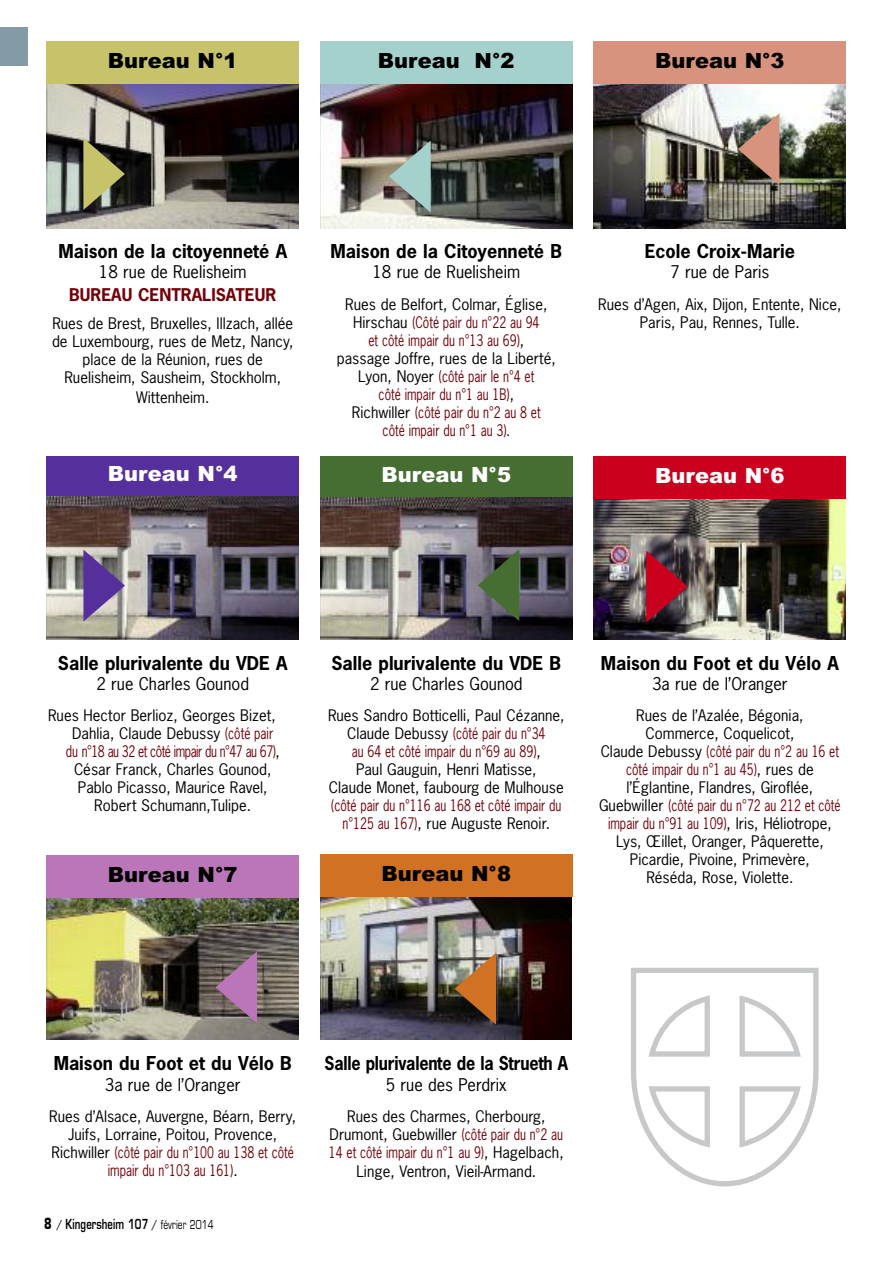
<style>
.page{position:relative;width:893px;height:1263px;background:#fff}
.page>*{position:absolute;margin:0;border:0;box-sizing:border-box;transform-origin:0 0}
.t1{font:900 21px "Arial";color:#000}
.t2{font:900 21px "Arial";color:#fff}
.t3{font:700 18px "News Gothic";color:#000}
.t4{font:700 18px "News Gothic";color:#000;scale:.9 1}
.t5{font:16.5px "News Gothic";color:#000}
.t6{font:700 16.5px "News Gothic";color:#720008}
.t7{font:15px/18px "News Gothic";color:#000;text-align:center}
.t8{font:15px/18px "News Gothic";color:#720008;text-align:center;scale:.8 1}
.t9{font:15px "News Gothic";letter-spacing:-.04em;color:#720008;scale:.8 1}
.t10{font:600 13.5px "Eurostile";letter-spacing:.015em;color:#000;scale:.7 1}
.s1{color:#000}
.s2{color:#720008}
.s3{font-weight:700;font-size:15px}
.s4{font-weight:400;font-size:12px}
</style>
<div class="page">
<svg style="left:631px;top:967px;width:188px;height:219px"></svg>
<img style="left:47px;top:84px;width:252px;height:144px">
<div style="left:47px;top:42px;width:252px;height:42px;background:#c7c36b"></div>
<img style="left:320px;top:84px;width:252px;height:144px">
<div style="left:320px;top:42px;width:252px;height:42px;background:#a5d1cd"></div>
<img style="left:594px;top:84px;width:252px;height:144px">
<div style="left:594px;top:42px;width:252px;height:42px;background:#d7937e"></div>
<img style="left:47px;top:495px;width:252px;height:144px">
<div style="left:47px;top:456px;width:252px;height:39px;background:#552f9c"></div>
<img style="left:320px;top:497px;width:252px;height:142px">
<div style="left:320px;top:456px;width:252px;height:41px;background:#476e32"></div>
<img style="left:594px;top:498px;width:252px;height:141px">
<div style="left:594px;top:456px;width:252px;height:42px;background:#ca001e"></div>
<img style="left:47px;top:898px;width:252px;height:141px">
<div style="left:47px;top:855px;width:252px;height:43px;background:#bb75b9"></div>
<img style="left:320px;top:897px;width:252px;height:142px">
<div style="left:320px;top:854px;width:252px;height:43px;background:#d07123"></div>
<div style="left:0;top:27px;width:28px;height:38px;background:#849ba5"></div>
<svg style="left:83px;top:138px;width:42px;height:72px;background:#3b3c3b"></svg>
<svg style="left:389px;top:141px;width:42px;height:72px;background:#756e65"></svg>
<svg style="left:738px;top:113px;width:41px;height:72px;background:#4b5044"></svg>
<svg style="left:84px;top:550px;width:41px;height:72px;background:#a7a69f"></svg>
<svg style="left:478px;top:549px;width:41px;height:72px;background:#5c5967"></svg>
<svg style="left:646px;top:550px;width:42px;height:72px;background:#3f3a42"></svg>
<svg style="left:215px;top:951px;width:42px;height:72px;background:#71675f"></svg>
<svg style="left:455px;top:953px;width:41px;height:72px;background:#52534a"></svg>
<h1 class="t1" style="left:108px;top:49px;width:131px">Bureau N°1</h1>
<h1 class="t1" style="left:378px;top:49px;width:138px">Bureau N°2</h1>
<h1 class="t1" style="left:655px;top:49px;width:131px">Bureau N°3</h1>
<p class="t3" style="left:58px;top:241px;width:230px">Maison de la citoyenneté A</p>
<p class="t5" style="left:99px;top:263px;width:149px">18 rue de Ruelisheim</p>
<p class="t6" style="left:69px;top:286px;width:209px">BUREAU CENTRALISATEUR</p>
<p class="t7" style="left:52px;top:315px;width:243px">Rues de Brest, Bruxelles, Illzach, allée de Luxembourg, rues de Metz, Nancy, place de la Réunion, rues de<br>Ruelisheim, Sausheim, Stockholm,<br>Wittenheim.</p>
<h1 class="t2" style="left:108px;top:461px;width:131px">Bureau N°4</h1>
<p class="t3" style="left:331px;top:241px;width:233px">Maison de la Citoyenneté B</p>
<p class="t5" style="left:372px;top:263px;width:149px">18 rue de Ruelisheim</p>
<p class="t8" style="left:337px;top:295px;width:275px"><span class="s1">Rues de Belfort, Colmar, Église,<br>Hirschau</span> (Côté pair du n°22 au 94<br>et côté impair du n°13 au 69)<span class="s1">,<br>passage Joffre, rues de la Liberté,<br>Lyon, Noyer</span> (côté pair le n°4 et<br>côté impair du n°1 au 1B)<span class="s1">,<br>Richwiller</span> (côté pair du n°2 au 8 et<br>côté impair du n°1 au 3)<span class="s1">.</span></p>
<h1 class="t2" style="left:381px;top:462px;width:131px">Bureau N°5</h1>
<p class="t3" style="left:645px;top:241px;width:152px">Ecole Croix-Marie</p>
<p class="t5" style="left:670px;top:263px;width:101px">7 rue de Paris</p>
<p class="t7" style="left:598px;top:295px;width:245px">Rues d’Agen, Aix, Dijon, Entente, Nice,<br>Paris, Pau, Rennes, Tulle.</p>
<h1 class="t2" style="left:655px;top:463px;width:131px">Bureau N°6</h1>
<p class="t3" style="left:58px;top:653px;width:231px">Salle plurivalente du VDE A</p>
<p class="t5" style="left:96px;top:675px;width:154px">2 rue Charles Gounod</p>
<p class="t7" style="left:48px;top:707px;width:229px">Rues Hector Berlioz, Georges Bizet,</p>
<p class="t7" style="left:72px;top:725px;width:202px">Dahlia, Claude Debussy <span class="s2">(côté pair</span></p>
<p class="t9" style="left:66px;top:743px;width:269px">du n°18 au 32 et côté impair du n°47 au 67)<span class="s1">,</span></p>
<p class="t7" style="left:74px;top:761px;width:199px">César Franck, Charles Gounod,</p>
<p class="t7" style="left:78px;top:779px;width:191px">Pablo Picasso, Maurice Ravel,</p>
<p class="t7" style="left:94px;top:797px;width:158px">Robert Schumann,Tulipe.</p>
<h1 class="t1" style="left:108px;top:862px;width:131px">Bureau N°7</h1>
<p class="t3" style="left:331px;top:653px;width:231px">Salle plurivalente du VDE B</p>
<p class="t5" style="left:370px;top:675px;width:154px">2 rue Charles Gounod</p>
<p class="t7" style="left:328px;top:707px;width:238px">Rues Sandro Botticelli, Paul Cézanne, Claude Debussy <span class="s2">(côté pair du n°34<br>au 64 et côté impair du n°69 au 89)</span>,<br>Paul Gauguin, Henri Matisse,<br>Claude Monet, faubourg de Mulhouse</p>
<p class="t8" style="left:331px;top:797px;width:289px">(côté pair du n°116 au 168 et côté impair du n°125 au 167)<span class="s1">, rue Auguste Renoir.</span></p>
<h1 class="t1" style="left:381px;top:861px;width:131px">Bureau N°8</h1>
<p class="t3" style="left:601px;top:653px;width:239px">Maison du Foot et du Vélo A</p>
<p class="t5" style="left:652px;top:675px;width:137px">3a rue de l’Oranger</p>
<p class="t7" style="left:599px;top:707px;width:243px">Rues de l’Azalée, Bégonia, Commerce, Coquelicot,<br>Claude Debussy <span class="s2">(côté pair du n°2 au 16 et côté impair du n°1 au 45)</span>, rues de l’Églantine, Flandres, Giroflée, Guebwiller <span class="s2">(côté pair du n°72 au 212 et côté impair du n°91 au 109)</span>, Iris, Héliotrope, Lys, Œillet, Oranger, Pâquerette, Picardie, Pivoine, Primevère,<br>Réséda, Rose, Violette.</p>
<p class="t3" style="left:54px;top:1053px;width:240px">Maison du Foot et du Vélo B</p>
<p class="t5" style="left:105px;top:1075px;width:137px">3a rue de l’Oranger</p>
<p class="t7" style="left:49px;top:1108px;width:248px">Rues d’Alsace, Auvergne, Béarn, Berry, Juifs, Lorraine, Poitou, Provence, Richwiller <span class="s2">(côté pair du n°100 au 138 et côté impair du n°103 au 161)</span>.</p>
<p class="t10" style="left:44px;top:1219px;width:244px"><span class="s3">8</span> <span class="s4">/</span> Kingersheim 107 <span class="s4">/ février 2014</span></p>
<p class="t4" style="left:325px;top:1053px;width:272px">Salle plurivalente de la Strueth A</p>
<p class="t5" style="left:386px;top:1075px;width:123px">5 rue des Perdrix</p>
<p class="t7" style="left:329px;top:1107px;width:236px;line-height:18.5px">Rues des Charmes, Cherbourg, Drumont, Guebwiller <span class="s2">(côté pair du n°2 au 14 et côté impair du n°1 au 9)</span>, Hagelbach, Linge, Ventron, Vieil-Armand.</p>
</div>
